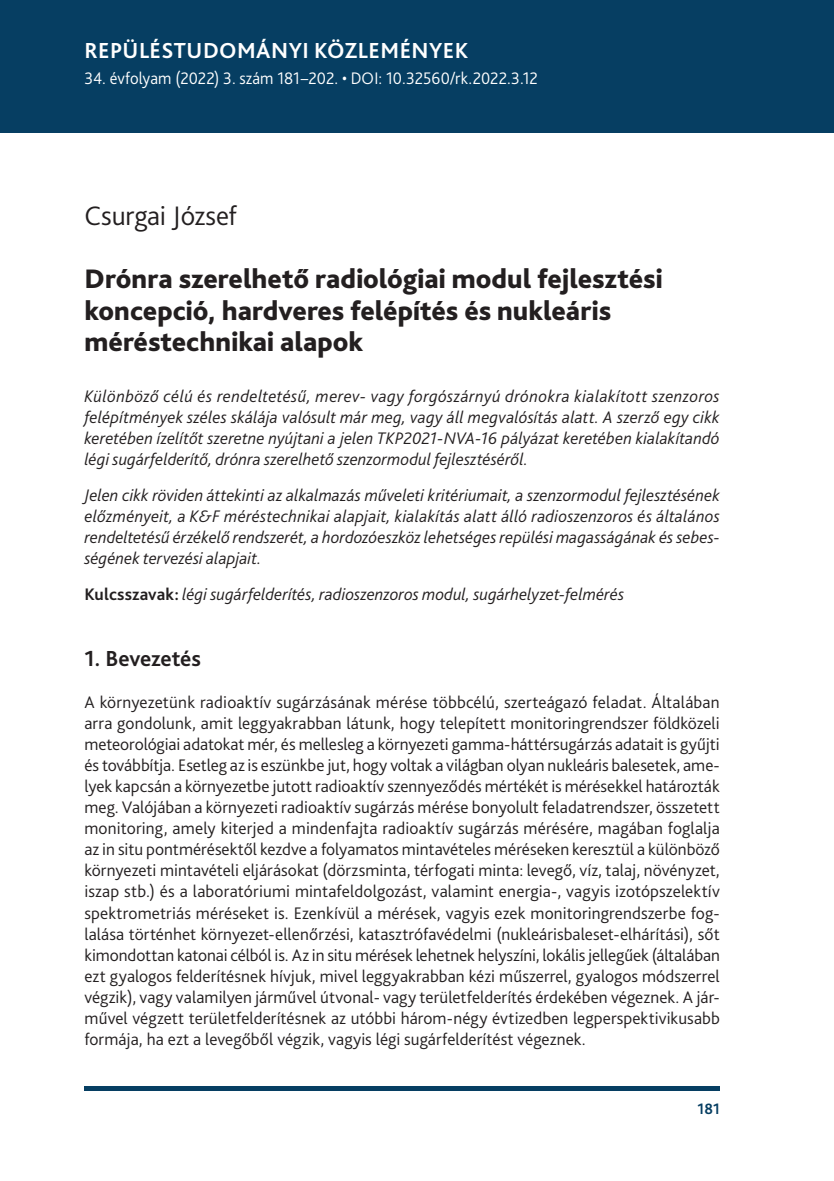
<style>
.page{position:relative;width:834px;height:1181px;background:#fff}
.page>*{position:absolute;margin:0;border:0;box-sizing:border-box;transform-origin:0 0}
._1__Head_Heavy_16{font:800 28px/31.5px "Bliss Pro";color:#231f20}
.Author{font:300 28px "Bliss Pro";color:#231f20}
.Running_header_right{font:700 22.75px "Bliss Pro";letter-spacing:.02em;color:#fff}
._1_1__Head_bold_13{font:700 22.75px "Bliss Pro";letter-spacing:-.005em;color:#231f20}
._2__Body_1st_paragra{font:300 17.5px/21px "Bliss Pro";letter-spacing:.01em;color:#231f20;text-align:justify}
._3__Abstract{font:italic 300 17.5px/21px "Bliss Pro";letter-spacing:.005em;color:#231f20;text-align:justify}
.Running_header_right-2{font:300 17.5px "Bliss Pro";color:#fff;scale:.95 1}
.t1{font:700 15.75px "Bliss Pro";color:#063e62;scale:.95 1}
.s1{font-weight:700;font-style:normal}
</style>
<div class="page">
<div style="left:0;top:0;width:833px;height:132px;background:#063e62"></div>
<div style="left:84px;top:1086px;width:635px;height:5px;background:#063e62"></div>
<p class="Running_header_right" style="left:84px;top:37px;width:385px">REPÜLÉSTUDOMÁNYI KÖZLEMÉNYEK</p>
<p class="Running_header_right-2" style="left:84px;top:68px;width:479px">34. évfolyam (2022) 3. szám 181–202. • DOI: 10.32560/rk.2022.3.12</p>
<p class="Author" style="left:84px;top:199px;width:154px">Csurgai József</p>
<p class="_1__Head_Heavy_16" style="left:84px;top:262px;width:579px">Drónra szerelhető radiológiai modul fejlesztési koncepció, hardveres felépítés és nukleáris méréstechnikai alapok</p>
<p class="_3__Abstract" style="left:84px;top:385px;width:636px">Különböző célú és rendeltetésű, merev- vagy forgószárnyú drónokra kialakított szenzoros felépítmények széles skálája valósult már meg, vagy áll megvalósítás alatt. A szerző egy cikk keretében ízelítőt szeretne nyújtani a jelen TKP2021-NVA-16 pályázat keretében kialakítandó légi sugárfelderítő, drónra szerelhető szenzormodul fejlesztéséről.</p>
<p class="_3__Abstract" style="left:84px;top:484px;width:637px">Jelen cikk röviden áttekinti az alkalmazás műveleti kritériumait, a szenzormodul fejlesztésének előzményeit, a K&amp;F méréstechnikai alapjait, kialakítás alatt álló radioszenzoros és általános rendeltetésű érzékelő rendszerét, a hordozóeszköz lehetséges repülési magasságának és sebes&shy;ségének tervezési alapjait.</p>
<p class="_3__Abstract" style="left:84px;top:583px;width:541px"><span class="s1">Kulcsszavak:</span> légi sugárfelderítés, radioszenzoros modul, sugárhelyzet-felmérés</p>
<p class="_1_1__Head_bold_13" style="left:84px;top:645px;width:118px">1. Bevezetés</p>
<p class="_2__Body_1st_paragra" style="left:84px;top:691px;width:637px">A környezetünk radioaktív sugárzásának mérése többcélú, szerteágazó feladat. Általában arra gondolunk, amit leggyakrabban látunk, hogy telepített monitoringrendszer földközeli meteorológiai adatokat mér, és mellesleg a környezeti gamma-háttérsugárzás adatait is gyűjti és továbbítja. Esetleg az is eszünkbe jut, hogy voltak a világban olyan nukleáris balesetek, ame&shy;lyek kapcsán a környezetbe jutott radioaktív szennyeződés mértékét is mérésekkel határozták meg. Valójában a környezeti radioaktív sugárzás mérése bonyolult feladatrendszer, összetett monitoring, amely kiterjed a mindenfajta radioaktív sugárzás mérésére, magában foglalja az in situ pontmérésektől kezdve a folyamatos mintavételes méréseken keresztül a különböző környezeti mintavételi eljárásokat (dörzsminta, térfogati minta: levegő, víz, talaj, növényzet, iszap stb.) és a laboratóriumi mintafeldolgozást, valamint energia-, vagyis izotópszelektív spektrometriás méréseket is. Ezenkívül a mérések, vagyis ezek monitoringrendszerbe fog&shy;lalása történhet környezet-ellenőrzési, katasztrófavédelmi (nukleárisbaleset-elhárítási), sőt kimondottan katonai célból is. Az in situ mérések lehetnek helyszíni, lokális jellegűek (általában ezt gyalogos felderítésnek hívjuk, mivel leggyakrabban kézi műszerrel, gyalogos módszerrel végzik), vagy valamilyen járművel útvonal- vagy területfelderítés érdekében végeznek. A jár&shy;művel végzett területfelderítésnek az utóbbi három-négy évtizedben legperspektivikusabb formája, ha ezt a levegőből végzik, vagyis légi sugárfelderítést végeznek.</p>
<p class="t1" style="left:697px;top:1099px;width:25px">181</p>
</div>
